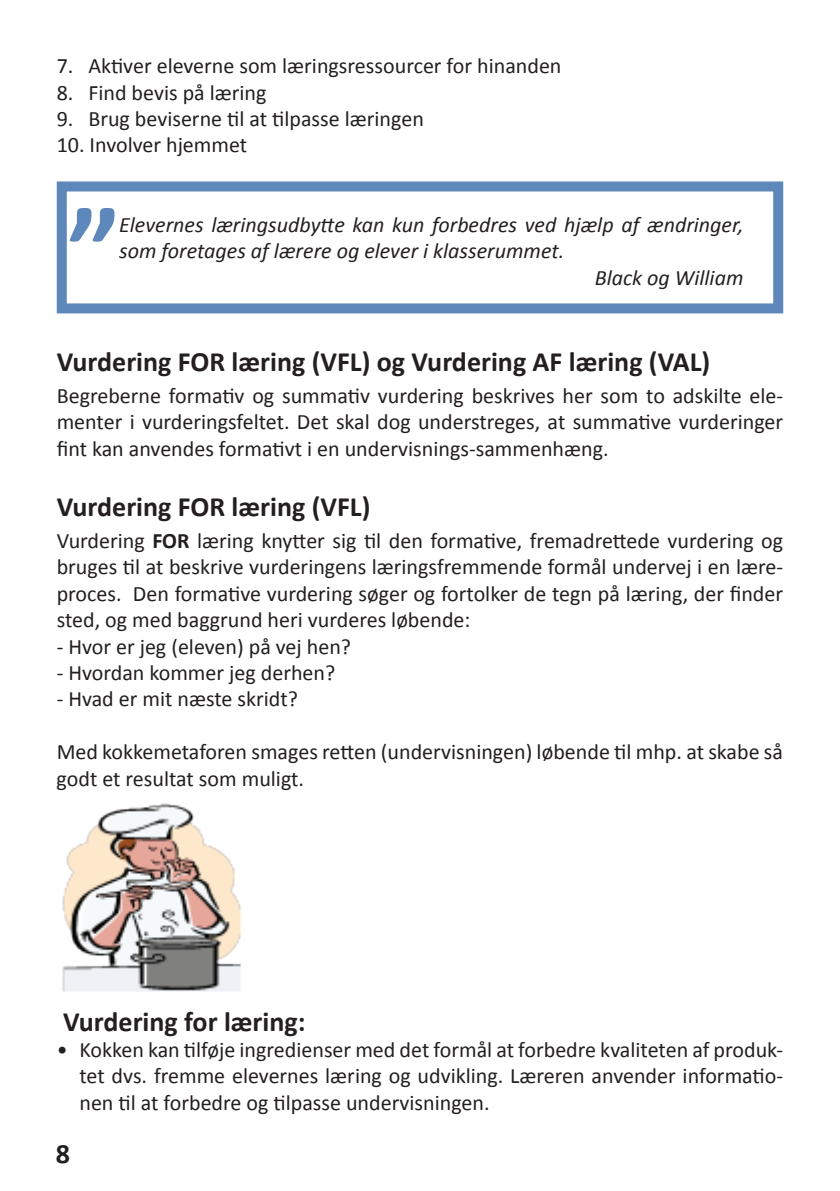
<style>
.page{position:relative;width:840px;height:1191px;background:#fff}
.page>*{position:absolute;margin:0;border:0;box-sizing:border-box;transform-origin:0 0}
.t1{font:700 120px "Calibri";color:#5e87bc}
.t2{font:700 28px "Calibri";color:#231f20}
.t3{font:22px/26.4px "Calibri";color:#231f20;text-align:justify}
.t4{font:italic 22px "Calibri";color:#231f20}
.s1{font-weight:700}
</style>
<div class="page">
<img style="left:62px;top:803px;width:179px;height:189px">
<div style="left:57px;top:181px;width:725px;height:132px;border:10px solid #5e87bc"></div>
<p class="t3" style="left:57px;top:52px;width:506px">7. Aktiver eleverne som læringsressourcer for hinanden</p>
<p class="t3" style="left:57px;top:78px;width:211px">8. Find bevis på læring</p>
<p class="t3" style="left:57px;top:105px;width:368px">9. Brug beviserne til at tilpasse læringen</p>
<p class="t3" style="left:57px;top:131px;width:192px">10. Involver hjemmet</p>
<h1 class="t1" style="left:68px;top:165px;width:54px">”</h1>
<p class="t4" style="left:119px;top:209px;width:625px">Elevernes læringsudbytte kan kun forbedres ved hjælp af ændringer,</p>
<p class="t4" style="left:119px;top:235px;width:446px">som foretages af lærere og elever i klasserummet.</p>
<p class="t4" style="left:594px;top:262px;width:150px">Black og William</p>
<p class="t2" style="left:57px;top:342px;width:654px">Vurdering FOR læring (VFL) og Vurdering AF læring (VAL)</p>
<p class="t3" style="left:57px;top:382px;width:727px">Begreberne formativ og summativ vurdering beskrives her som to adskilte ele&shy;menter i vurderingsfeltet. Det skal dog understreges, at summative vurderinger fint kan anvendes formativt i en undervisnings-sammenhæng.</p>
<p class="t2" style="left:57px;top:487px;width:315px">Vurdering FOR læring (VFL)</p>
<p class="t3" style="left:57px;top:527px;width:727px">Vurdering <span class="s1">FOR</span> læring knytter sig til den formative, fremadrettede vurdering og bruges til at beskrive vurderingens læringsfremmende formål undervej i en lære&shy;proces. Den formative vurdering søger og fortolker de tegn på læring, der finder sted, og med baggrund heri vurderes løbende:</p>
<p class="t3" style="left:57px;top:632px;width:296px">- Hvor er jeg (eleven) på vej hen?</p>
<p class="t3" style="left:57px;top:659px;width:280px">- Hvordan kommer jeg derhen?</p>
<p class="t3" style="left:57px;top:685px;width:243px">- Hvad er mit næste skridt?</p>
<p class="t3" style="left:57px;top:738px;width:727px">Med kokkemetaforen smages retten (undervisningen) løbende til mhp. at skabe så godt et resultat som muligt.</p>
<p class="t2" style="left:63px;top:1001px;width:244px">Vurdering for læring:</p>
<p class="t3" style="left:79px;top:1035px;width:705px;text-indent:-23px">• Kokken kan tilføje ingredienser med det formål at forbedre kvaliteten af produk&shy;tet dvs. fremme elevernes læring og udvikling. Læreren anvender informatio&shy;nen til at forbedre og tilpasse undervisningen.</p>
<p class="t2" style="left:56px;top:1133px;width:16px">8</p>
</div>
